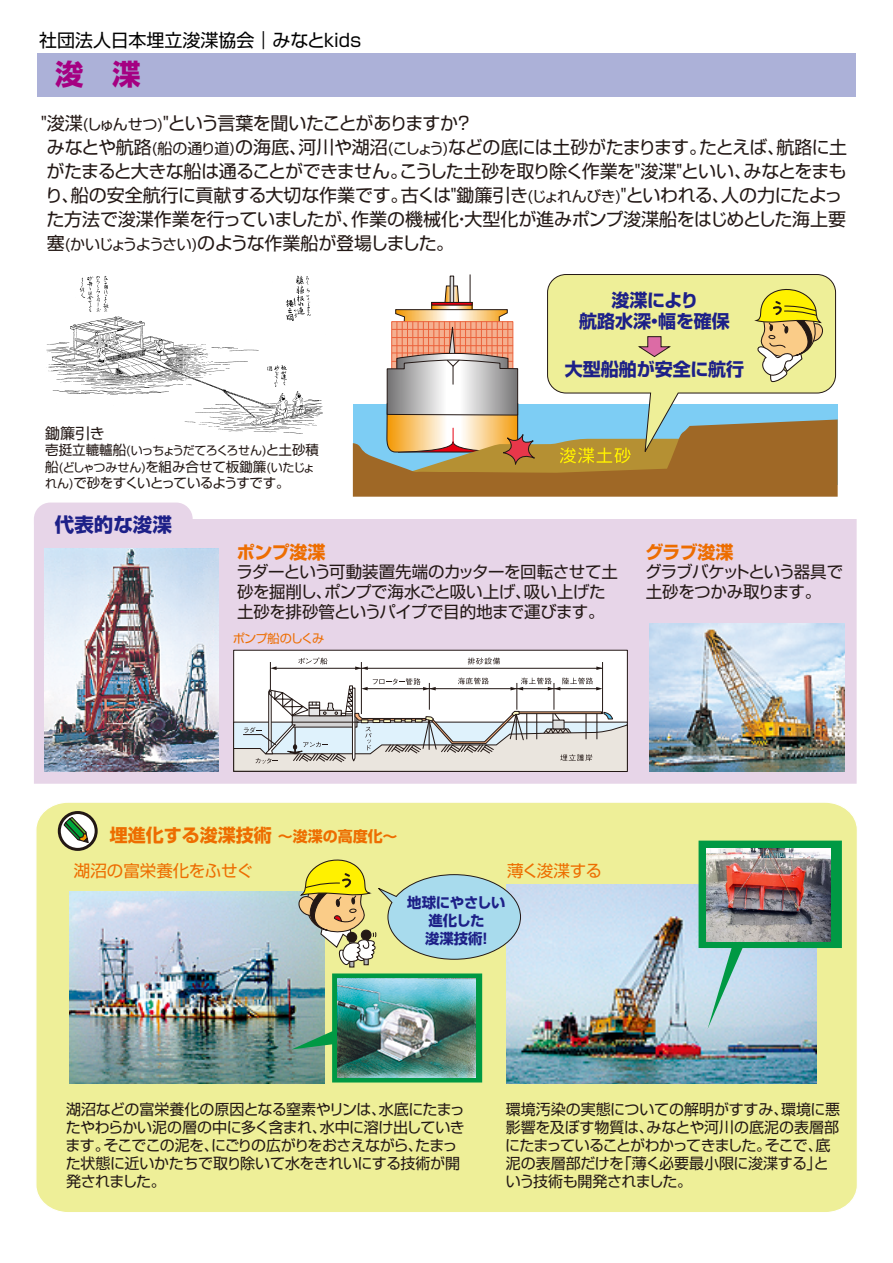
<style>
.page{position:relative;width:893px;height:1263px;background:#fff}
.page>*{position:absolute;margin:0;border:0;box-sizing:border-box;transform-origin:0 0}
.t1{font:700 28.5px "Shin Go Pro";color:#a50082}
.t2{font:700 19.5px "Shin Go Pro";color:#1d2088}
.t3{font:18px/24px "Shin Go Pro";letter-spacing:-.03em;color:#231815}
.t4{font:700 18px "Shin Go Pro";color:#ed6d00}
.t5{font:700 18px/21px "Shin Go Pro";color:#1d2088;text-align:center}
.t6{font:18px "Shin Go Pro";color:#000}
.t7{font:16.5px/19.8px "Shin Go Pro";letter-spacing:-.03em;color:#231815}
.t8{font:16.5px/19.8px "Shin Go Pro";letter-spacing:-.05em;color:#231815}
.t9{font:16.5px "Shin Go Pro";letter-spacing:-.01em;color:#ed6d00}
.t10{font:15px/18px "Shin Go Pro";letter-spacing:-.03em;color:#231815}
.t11{font:700 14.4px/18px "Shin Go Pro";letter-spacing:-.01em;color:#1d2088;text-align:center}
.t12{font:13.5px "Shin Go Pro";letter-spacing:-.05em;color:#231815}
.t13{font:12.15px "Shin Go Pro";letter-spacing:-.07em;color:#ed6d00}
.t14{font:12px/16.5px "Shin Go Pro";letter-spacing:-.1em;color:#231815}
.s1{font-size:15px}
.s2{font-size:13.5px}
.s3{font-size:12px}
</style>
<div class="page">
<svg style="left:34px;top:502px;width:823px;height:282px;background:#e8d8e9"></svg>
<div style="left:36px;top:802px;width:821px;height:410px;background:#eeef98"></div>
<div style="left:38px;top:53px;width:818px;height:44px;background:#acb1d8"></div>
<svg style="left:59px;top:812px;width:37px;height:37px"></svg>
<div style="left:58px;top:811px;width:40px;height:40px;border:3px solid #231815;border-radius:50%"></div>
<svg style="left:63px;top:816px;width:27px;height:28px"></svg>
<img style="left:46px;top:275px;width:277px;height:159px">
<svg style="left:353px;top:274px;width:485px;height:223px"></svg>
<img style="left:45px;top:548px;width:174px;height:224px">
<img style="left:69px;top:891px;width:255px;height:192px">
<div style="left:233px;top:650px;width:394px;height:120px;background:#fff"></div>
<svg style="left:233px;top:657px;width:395px;height:115px"></svg>
<img style="left:649px;top:623px;width:195px;height:148px">
<img style="left:507px;top:885px;width:309px;height:198px">
<svg style="left:292px;top:857px;width:229px;height:225px;background:#b7d0a4"></svg>
<img style="left:337px;top:979px;width:139px;height:99px">
<svg style="left:699px;top:841px;width:143px;height:188px;background:#94c9b3"></svg>
<img style="left:706px;top:848px;width:125px;height:93px">
<p class="t6" style="left:39px;top:25px;width:324px">社団法人日本埋立浚渫協会｜みなとkids</p>
<h1 class="t1" style="left:55px;top:52px;width:87px">浚　渫</h1>
<p class="t3" style="left:41px;top:109px;width:807px">"浚渫<span class="s1">(しゅんせつ)</span>"という言葉を聞いたことがありますか？<br>みなとや航路<span class="s1">(船の通り道)</span>の海底、河川や湖沼<span class="s1">(こしょう)</span>などの底には土砂がたまります。たとえば、航路に土がたまると大きな船は通ることができません。こうした土砂を取り除く作業を"浚渫"といい、みなとをまもり、船の安全航行に貢献する大切な作業です。古くは"鋤簾引き<span class="s1">(じょれんびき)</span>"といわれる、人の力にたよった方法で浚渫作業を行っていましたが、作業の機械化・大型化が進みポンプ浚渫船をはじめとした海上要塞<span class="s1">(かいじょうようさい)</span>のような作業船が登場しました。</p>
<p class="t10" style="left:45px;top:422px;width:61px">鋤簾引き</p>
<p class="t14" style="left:45px;top:441px;width:275px"><span class="s2">壱挺立轆轤船</span>(いっちょうだてろくろせん)<span class="s2">と土砂積船</span>(どしゃつみせん)<span class="s2">を組み合せて板鋤簾</span>(いたじょ</p>
<p class="t12" style="left:45px;top:472px;width:246px"><span class="s3">れん)</span>で砂をすくいとっているようすです。</p>
<p class="t2" style="left:55px;top:509px;width:118px">代表的な浚渫</p>
<p class="t5" style="left:579px;top:288px;width:152px">浚渫により<br>航路水深・幅を確保</p>
<p class="t5" style="left:565px;top:357px;width:181px">大型船舶が安全に航行</p>
<p class="t4" style="left:237px;top:537px;width:90px">ポンプ浚渫</p>
<p class="t7" style="left:237px;top:560px;width:383px">ラダーという可動装置先端のカッターを回転させて土砂を掘削し、ポンプで海水ごと吸い上げ、吸い上げた土砂を排砂管というパイプで目的地まで運びます。</p>
<p class="t13" style="left:233px;top:628px;width:93px">ポンプ船のしくみ</p>
<p class="t4" style="left:645px;top:537px;width:89px">グラブ浚渫</p>
<p class="t8" style="left:645px;top:560px;width:200px">グラブバケットという器具で土砂をつかみ取ります。</p>
<p class="t4" style="left:110px;top:821px;width:289px">埋進化する浚渫技術 <span class="s1">～浚渫の高度化～</span></p>
<p class="t9" style="left:74px;top:857px;width:181px">湖沼の富栄養化をふせぐ</p>
<p class="t9" style="left:507px;top:857px;width:96px">薄く浚渫する</p>
<p class="t11" style="left:407px;top:892px;width:100px">地球にやさしい進化した<br>浚渫技術！</p>
<p class="t10" style="left:66px;top:1098px;width:401px">湖沼などの富栄養化の原因となる窒素やリンは、水底にたまったやわらかい泥の層の中に多く含まれ、水中に溶け出していきます。そこでこの泥を、にごりの広がりをおさえながら、たまった状態に近いかたちで取り除いて水をきれいにする技術が開発されました。</p>
<p class="t10" style="left:505px;top:1098px;width:336px">環境汚染の実態についての解明がすすみ、環境に悪影響を及ぼす物質は、みなとや河川の底泥の表層部にたまっていることがわかってきました。そこで、底泥の表層部だけを「薄く必要最小限に浚渫する」という技術も開発されました。</p>
</div>
